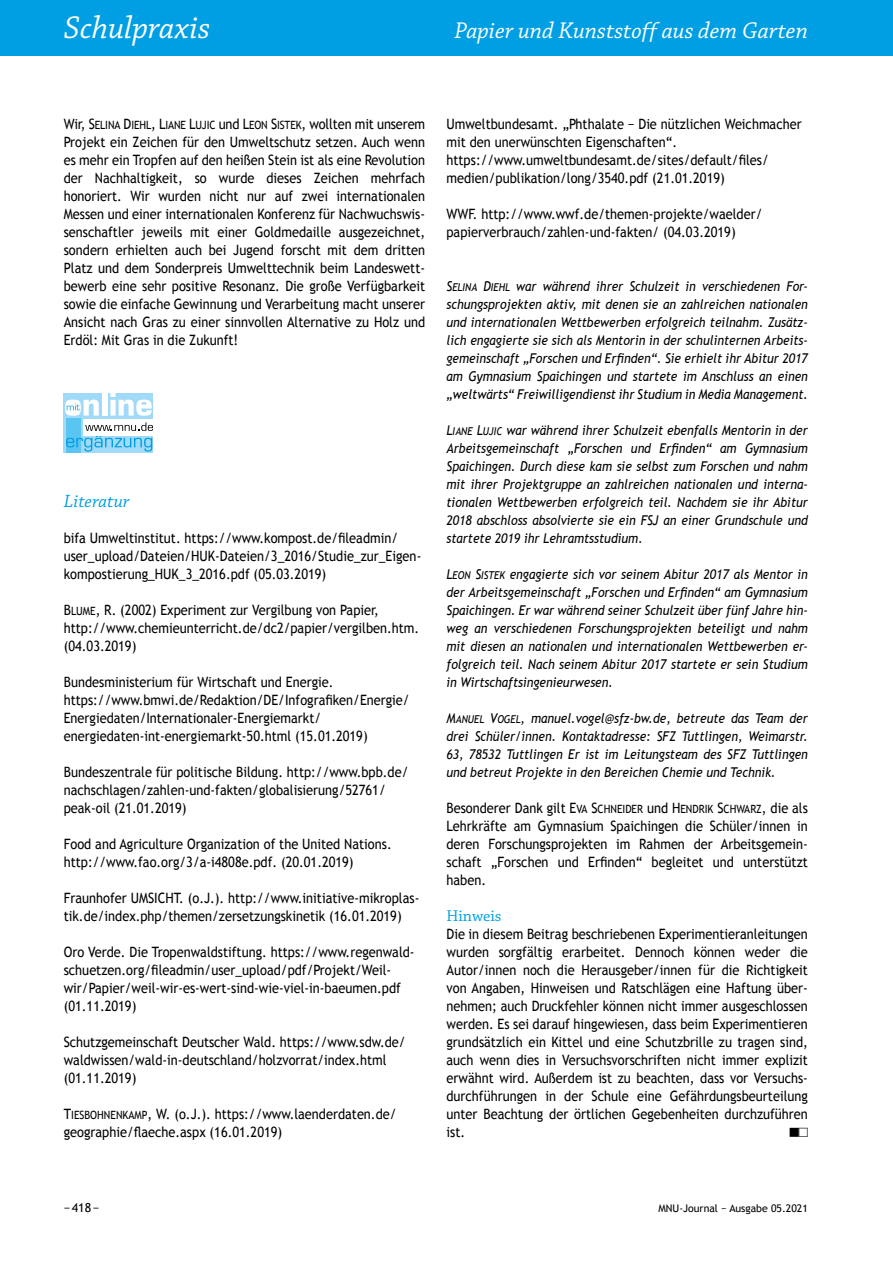
<style>
.page{position:relative;width:893px;height:1263px;background:#fff}
.page>*{position:absolute;margin:0;border:0;box-sizing:border-box;transform-origin:0 0}
.t1{font:italic 33px "Chaparral Pro";color:#fff}
.t2{font:italic 24px "Chaparral Pro";color:#fff}
.t3{font:italic 18.75px "Chaparral Pro";color:#009fe3}
.t4{font:16.5px "Chaparral Pro";color:#009fe3}
.t5{font:14.25px/18px "Trebuchet MS";color:#000;scale:.9 1}
.t6{font:italic 13.5px/18px "Trebuchet MS";color:#000;text-align:justify;scale:.9 1}
.t7{font:12.3px "Trebuchet MS";color:#000}
.t8{font:11.4px "Trebuchet MS SC800";letter-spacing:-.01em;color:#000;scale:.9 1}
.t9{font:10.5px "Trebuchet MS";color:#000}
.s1{font-family:"Trebuchet MS";font-size:14.25px}
.s2{font-size:14.25px}
.s3{font-family:"Trebuchet MS SC800"}
.s4{font-family:"Trebuchet MS SC800";font-size:11.4px}
.s5{font-family:"Trebuchet MS Italic SC800";font-style:normal}
.s6{font-family:"Trebuchet MS Italic SC800";font-style:normal;font-size:10.8px}
</style>
<div class="page">
<div style="left:0;top:0;width:893px;height:55px;background:#009fe3"></div>
<div style="left:64px;top:393px;width:89px;height:60px;background:#a1daf8"></div>
<svg style="left:65px;top:400px;width:16px;height:16px"></svg>
<div style="left:102px;top:393px;width:5px;height:23px;background:#fff"></div>
<svg style="left:110px;top:393px;width:42px;height:23px"></svg>
<div style="left:66px;top:418px;width:14px;height:35px;background:#5bc5f2"></div>
<svg style="left:67px;top:400px;width:32px;height:16px"></svg>
<div style="left:84px;top:418px;width:69px;height:17px;background:#fff"></div>
<svg style="left:66px;top:422px;width:87px;height:29px"></svg>
<h1 class="t1" style="left:64px;top:10px;width:148px">Schulpraxis</h1>
<h2 class="t2" style="left:454px;top:18px;width:355px">Papier und Kunststoff aus dem Garten</h2>
<h1 class="t1" style="left:64px;top:10px;width:45px">xxx</h1>
<p class="t8" style="left:64px;top:118px;width:403px"><span class="s1">Wir,</span> <span class="s2">S</span>ELINA <span class="s2">D</span>IEHL<span class="s2">, L</span>IANE <span class="s2">L</span>UJIC <span class="s1">und</span> <span class="s2">L</span>EON <span class="s2">S</span>ISTEK<span class="s2">,</span> <span class="s1">wollten mit unserem</span></p>
<p class="t5" style="left:64px;top:133px;width:403px">Projekt ein Zeichen für den Umweltschutz setzen. Auch wenn es mehr ein Tropfen auf den heißen Stein ist als eine Revolution der Nachhaltigkeit, so wurde dieses Zeichen mehrfach honoriert. Wir wurden nicht nur auf zwei internationalen Messen und einer internationalen Konferenz für Nachwuchswis&shy;senschaftler jeweils mit einer Goldmedaille ausgezeichnet, sondern erhielten auch bei Jugend forscht mit dem dritten Platz und dem Sonderpreis Umwelttechnik beim Landeswett&shy;bewerb eine sehr positive Resonanz. Die große Verfügbarkeit sowie die einfache Gewinnung und Verarbeitung macht unserer Ansicht nach Gras zu einer sinnvollen Alternative zu Holz und Erdöl: Mit Gras in die Zukunft!</p>
<h3 class="t3" style="left:64px;top:490px;width:67px">Literatur</h3>
<p class="t5" style="left:64px;top:529px;width:399px">bifa Umweltinstitut. https://www.kompost.de/fileadmin/ user_upload/Dateien/HUK-Dateien/3_2016/Studie_zur_Eigen&shy;kompostierung_HUK_3_2016.pdf (05.03.2019)</p>
<p class="t5" style="left:64px;top:601px;width:396px"><span class="s3">B</span><span class="s4">LUME</span><span class="s3">, R.</span> (2002) Experiment zur Vergilbung von Papier, http://www.chemieunterricht.de/dc2/papier/vergilben.htm. (04.03.2019)</p>
<p class="t5" style="left:64px;top:673px;width:386px">Bundesministerium für Wirtschaft und Energie. https://www.bmwi.de/Redaktion/DE/Infografiken/Energie/ Energiedaten/Internationaler-Energiemarkt/ energiedaten-int-energiemarkt-50.html (15.01.2019)</p>
<p class="t5" style="left:64px;top:763px;width:384px">Bundeszentrale für politische Bildung. http://www.bpb.de/ nachschlagen/zahlen-und-fakten/globalisierung/52761/ peak-oil (21.01.2019)</p>
<p class="t5" style="left:64px;top:835px;width:366px">Food and Agriculture Organization of the United Nations. http://www.fao.org/3/a-i4808e.pdf. (20.01.2019)</p>
<p class="t5" style="left:64px;top:889px;width:397px">Fraunhofer UMSICHT. (o.J.). http://www.initiative-mikroplas&shy;tik.de/index.php/themen/zersetzungskinetik (16.01.2019)</p>
<p class="t5" style="left:64px;top:943px;width:391px">Oro Verde. Die Tropenwaldstiftung. https://www.regenwald&shy;schuetzen.org/fileadmin/user_upload/pdf/Projekt/Weil&shy;wir/Papier/weil-wir-es-wert-sind-wie-viel-in-baeumen.pdf (01.11.2019)</p>
<p class="t5" style="left:64px;top:1033px;width:381px">Schutzgemeinschaft Deutscher Wald. https://www.sdw.de/ waldwissen/wald-in-deutschland/holzvorrat/index.html (01.11.2019)</p>
<p class="t5" style="left:64px;top:1105px;width:371px"><span class="s3">T</span><span class="s4">IESBOHNENKAMP</span> , W. (o.J.). https://www.laenderdaten.de/ geographie/flaeche.aspx (16.01.2019)</p>
<p class="t5" style="left:446px;top:115px;width:396px">Umweltbundesamt. „Phthalate − Die nützlichen Weichmacher mit den unerwünschten Eigenschaften“. https://www.umweltbundesamt.de/sites/default/files/ medien/publikation/long/3540.pdf (21.01.2019)</p>
<p class="t5" style="left:446px;top:205px;width:353px">WWF. http://www.wwf.de/themen-projekte/waelder/ papierverbrauch/zahlen-und-fakten/ (04.03.2019)</p>
<p class="t6" style="left:446px;top:277px;width:403px"><span class="s5">S</span><span class="s6">ELINA</span> <span class="s5">D</span><span class="s6">IEHL</span> war während ihrer Schulzeit in verschiedenen For&shy;schungsprojekten aktiv, mit denen sie an zahlreichen nationalen und internationalen Wettbewerben erfolgreich teilnahm. Zusätz&shy;lich engagierte sie sich als Mentorin in der schulinternen Arbeits&shy;gemeinschaft „Forschen und Erfinden“. Sie erhielt ihr Abitur 2017 am Gymnasium Spaichingen und startete im Anschluss an einen „weltwärts“ Freiwilligendienst ihr Studium in Media Management.</p>
<p class="t6" style="left:446px;top:421px;width:403px"><span class="s5">L</span><span class="s6">IANE</span> <span class="s5">L</span><span class="s6">UJIC</span> war während ihrer Schulzeit ebenfalls Mentorin in der Arbeitsgemeinschaft „Forschen und Erfinden“ am Gymnasium Spaichingen. Durch diese kam sie selbst zum Forschen und nahm mit ihrer Projektgruppe an zahlreichen nationalen und interna&shy;tionalen Wettbewerben erfolgreich teil. Nachdem sie ihr Abitur 2018 abschloss absolvierte sie ein FSJ an einer Grundschule und startete 2019 ihr Lehramtsstudium.</p>
<p class="t6" style="left:446px;top:565px;width:403px"><span class="s5">L</span><span class="s6">EON</span> <span class="s5">S</span><span class="s6">ISTEK</span> engagierte sich vor seinem Abitur 2017 als Mentor in der Arbeitsgemeinschaft „Forschen und Erfinden“ am Gymnasium Spaichingen. Er war während seiner Schulzeit über fünf Jahre hin&shy;weg an verschiedenen Forschungsprojekten beteiligt und nahm mit diesen an nationalen und internationalen Wettbewerben er&shy;folgreich teil. Nach seinem Abitur 2017 startete er sein Studium in Wirtschaftsingenieurwesen.</p>
<p class="t6" style="left:446px;top:709px;width:403px"><span class="s5">M</span><span class="s6">ANUEL</span> <span class="s5">V</span><span class="s6">OGEL</span>, manuel.vogel@sfz-bw.de, betreute das Team der drei Schüler/innen. Kontaktadresse: SFZ Tuttlingen, Weimarstr.<br>63, 78532 Tuttlingen Er ist im Leitungsteam des SFZ Tuttlingen und betreut Projekte in den Bereichen Chemie und Technik.</p>
<p class="t5" style="left:446px;top:799px;width:403px;text-align:justify">Besonderer Dank gilt <span class="s3">E</span><span class="s4">VA</span> <span class="s3">S</span><span class="s4">CHNEIDER</span> und <span class="s3">H</span> <span class="s4">ENDRIK</span> <span class="s3">S</span><span class="s4">CHWARZ</span>, die als Lehrkräfte am Gymnasium Spaichingen die Schüler/innen in deren Forschungsprojekten im Rahmen der Arbeitsgemein&shy;schaft „Forschen und Erfinden“ begleitet und unterstützt haben.</p>
<p class="t4" style="left:446px;top:906px;width:57px">Hinweis</p>
<p class="t5" style="left:446px;top:925px;width:403px;text-align:justify">Die in diesem Beitrag beschriebenen Experimentieranleitungen wurden sorgfältig erarbeitet. Dennoch können weder die Autor/innen noch die Herausgeber/innen fü r die Richtigkeit von Angaben, Hinweisen und Ratschlägen eine Haftung über&shy;nehmen; auch Druckfehler können nicht immer ausgeschlossen werden. Es sei darauf hingewiesen, dass beim Experimentieren grundsätzlich ein Kittel und eine Schutzbrille zu tragen sind, auch wenn dies in Versuchsvorschriften nicht immer explizit erwähnt wird. Außerdem ist zu beachten, dass vor Versuchs&shy;durchführungen in der Schule eine Gefährdungsbeurteilung unter Beachtung der örtlichen Gegebenheiten durchzuführen ist.</p>
<p class="t7" style="left:64px;top:1200px;width:37px">−418−</p>
<p class="t9" style="left:658px;top:1202px;width:151px">MNU-Journal − Ausgabe 05.2021</p>
</div>
